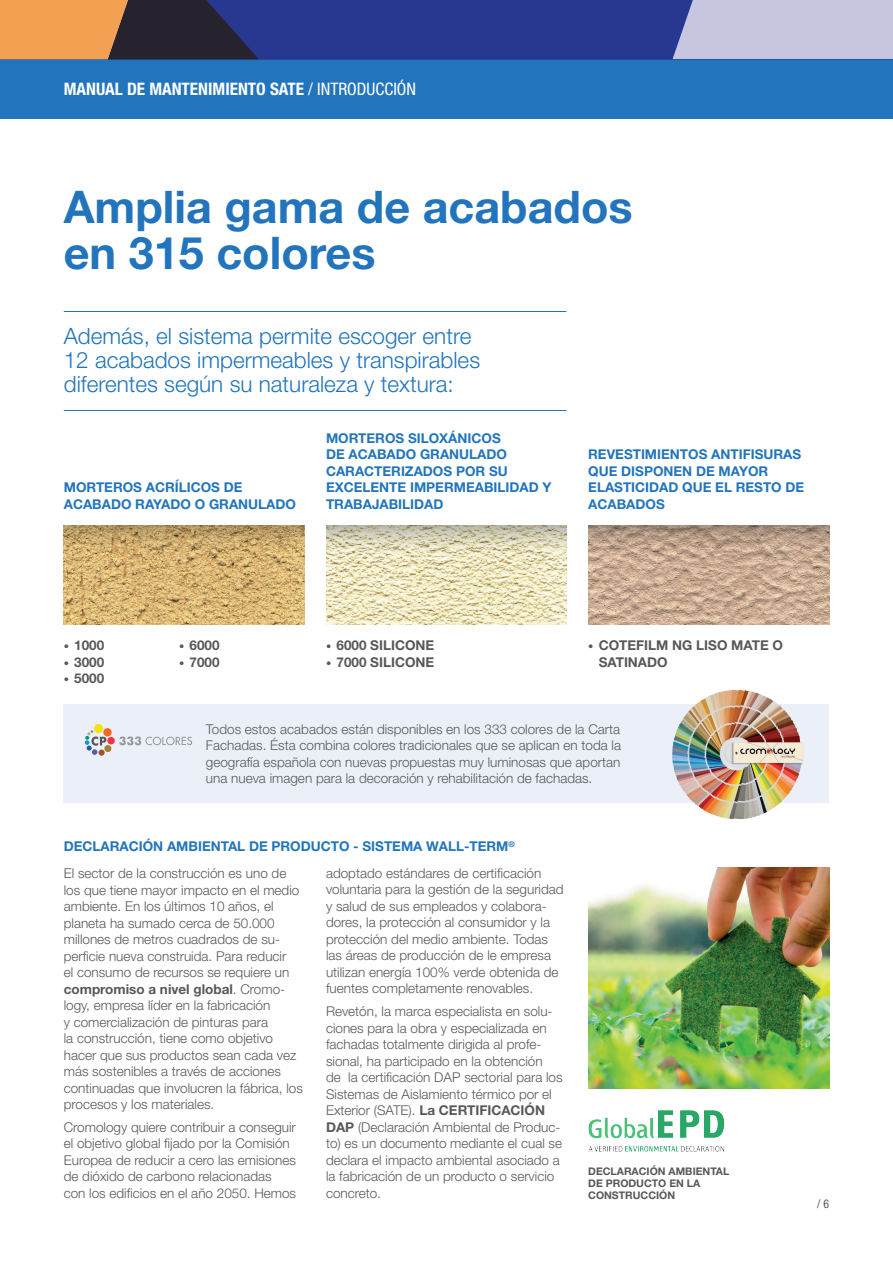
<style>
.page{position:relative;width:893px;height:1263px;background:#fff}
.page>*{position:absolute;margin:0;border:0;box-sizing:border-box;transform-origin:0 0}
.t1{font:700 45px/45px "Helvetica Neue LT Std";color:#2275bc}
.t2{font:300 22.5px/24px "Helvetica Neue LT Std";color:#2275bc}
.t3{font:700 condensed 17.25px "Helvetica Neue LT Std";color:#fff}
.t4{font:300 13.5px/16.5px "Helvetica Neue LT Std";color:#57585a}
.t5{font:700 13.5px/16.5px "Helvetica Neue LT Std";color:#2275bc}
.t6{font:700 13.5px/16.5px "Helvetica Neue LT Std";color:#57585a}
.t7{font:condensed 12px "Helvetica Neue LT Std";color:#57585a}
.t8{font:700 10.5px/12px "Helvetica Neue LT Std";color:#57585a}
.s1{font-weight:400}
.s2{font-weight:500;font-size:10.5px}
.s3{font-weight:700}
</style>
<div class="page">
<div style="left:0;top:59px;width:893px;height:60px;background:#2275bc"></div>
<div style="left:0;top:0;width:893px;height:59px;background:#c6c6e0"></div>
<svg style="left:0;top:0;width:693px;height:59px"></svg>
<hr style="left:64px;top:410px;width:502px;height:1px;background:#2275bc">
<hr style="left:64px;top:311px;width:502px;height:1px;background:#2275bc">
<img style="left:64px;top:525px;width:241px;height:99px">
<img style="left:326px;top:525px;width:241px;height:99px">
<img style="left:588px;top:525px;width:241px;height:99px">
<div style="left:64px;top:704px;width:765px;height:99px;background:#ebeff8"></div>
<div style="left:94px;top:724px;width:9px;height:9px;background:#f5e209;border-radius:50%"></div>
<div style="left:103px;top:728px;width:9px;height:8px;background:#f36621;border-radius:50%"></div>
<div style="left:107px;top:737px;width:8px;height:7px;background:#ee3645;border-radius:50%"></div>
<div style="left:104px;top:745px;width:7px;height:7px;background:#a67f2e;border-radius:50%"></div>
<svg style="left:85px;top:730px;width:21px;height:25px"></svg>
<img style="left:672px;top:689px;width:131px;height:131px">
<img style="left:588px;top:1110px;width:137px;height:42px">
<img style="left:588px;top:867px;width:241px;height:221px">
<svg style="left:119px;top:736px;width:73px;height:9px"></svg>
<p class="t3" style="left:64px;top:78px;width:354px">MANUAL DE MANTENIMIENTO SATE <span class="s1">/ INTRODUCCIÓN</span></p>
<h1 class="t1" style="left:64px;top:184px;width:570px">Amplia gama de acabados en 315 colores</h1>
<h2 class="t2" style="left:64px;top:323px;width:418px">Además, el sistema permite escoger entre<br>12 acabados impermeables y transpirables diferentes según su naturaleza y textura:</h2>
<p class="t5" style="left:64px;top:479px;width:234px">MORTEROS ACRÍLICOS DE<br>ACABADO RAYADO O GRANULADO</p>
<p class="t5" style="left:326px;top:429px;width:227px">MORTEROS SILOXÁNICOS<br>DE ACABADO GRANULADO<br>CARACTERIZADOS POR SU<br>EXCELENTE IMPERMEABILIDAD Y<br>TRABAJABILIDAD</p>
<p class="t5" style="left:588px;top:446px;width:218px">REVESTIMIENTOS ANTIFISURAS<br>QUE DISPONEN DE MAYOR<br>ELASTICIDAD QUE EL RESTO DE<br>ACABADOS</p>
<p class="t6" style="left:64px;top:637px;width:42px"><span class="s2">•</span> 1000</p>
<p class="t6" style="left:64px;top:653px;width:42px"><span class="s2">•</span> 3000</p>
<p class="t6" style="left:64px;top:670px;width:42px"><span class="s2">•</span> 5000</p>
<p class="t6" style="left:179px;top:637px;width:42px"><span class="s2">•</span> 6000</p>
<p class="t6" style="left:179px;top:653px;width:42px"><span class="s2">•</span> 7000</p>
<p class="t6" style="left:326px;top:637px;width:110px"><span class="s2">•</span> 6000 SILICONE</p>
<p class="t6" style="left:326px;top:653px;width:110px"><span class="s2">•</span> 7000 SILICONE</p>
<p class="t6" style="left:599px;top:637px;width:186px;text-indent:-10px"><span class="s2">•</span> COTEFILM NG LISO MATE O<br>SATINADO</p>
<p class="t4" style="left:206px;top:720px;width:417px;text-align:justify">Todos estos acabados están disponibles en los 333 colores de la Carta Fachadas. Ésta combina colores tradicionales que se aplican en toda la geografía española con nuevas propuestas muy luminosas que aportan una nueva imagen para la decoración y rehabilitación de fachadas.</p>
<p class="t5" style="left:64px;top:838px;width:453px">DECLARACIÓN AMBIENTAL DE PRODUCTO - SISTEMA WALL-TERM<sup>®</sup></p>
<p class="t4" style="left:64px;top:865px;width:241px">El sector de la construcción es uno de los que tiene mayor impacto en el medio ambiente. En los últimos 10 años, el planeta ha sumado cerca de 50.000 millones de metros cuadrados de su&shy;perficie nueva construida. Para reducir<br>el consumo de recursos se requiere un <span class="s3">compromiso a nivel global</span>. Cromo&shy;logy, empresa líder en la fabricación<br>y comercialización de pinturas para<br>la construcción, tiene como objetivo hacer que sus productos sean cada vez más sostenibles a través de acciones continuadas que involucren la fábrica, los procesos y los materiales.</p>
<p class="t4" style="left:64px;top:1118px;width:234px">Cromology quiere contribuir a conseguir el objetivo global fijado por la Comisión Europea de reducir a cero las emisiones de dióxido de carbono relacionadas con los edificios en el año 2050. Hemos</p>
<p class="t4" style="left:326px;top:865px;width:239px">adoptado estándares de certificación voluntaria para la gestión de la seguridad y salud de sus empleados y colabora&shy;dores, la protección al consumidor y la protección del medio ambiente. Todas las áreas de producción de le empresa utilizan energía 100% verde obtenida de fuentes completamente renovables.</p>
<p class="t4" style="left:326px;top:1003px;width:238px">Revetón, la marca especialista en solu&shy;ciones para la obra y especializada en fachadas totalmente dirigida al profe&shy;sional, ha participado en la obtención<br>de la certificación DAP sectorial para los Sistemas de Aislamiento térmico por el Exterior (SATE). <span class="s3">La CERTIFICACIÓN DAP</span> (Declaración Ambiental de Produc&shy;to) es un documento mediante el cual se declara el impacto ambiental asociado a la fabricación de un producto o servicio concreto.</p>
<p class="t8" style="left:588px;top:1165px;width:143px">DECLARACIÓN AMBIENTAL<br>DE PRODUCTO EN LA<br>CONSTRUCCIÓN</p>
<p class="t7" style="left:817px;top:1196px;width:13px">/ 6</p>
</div>
